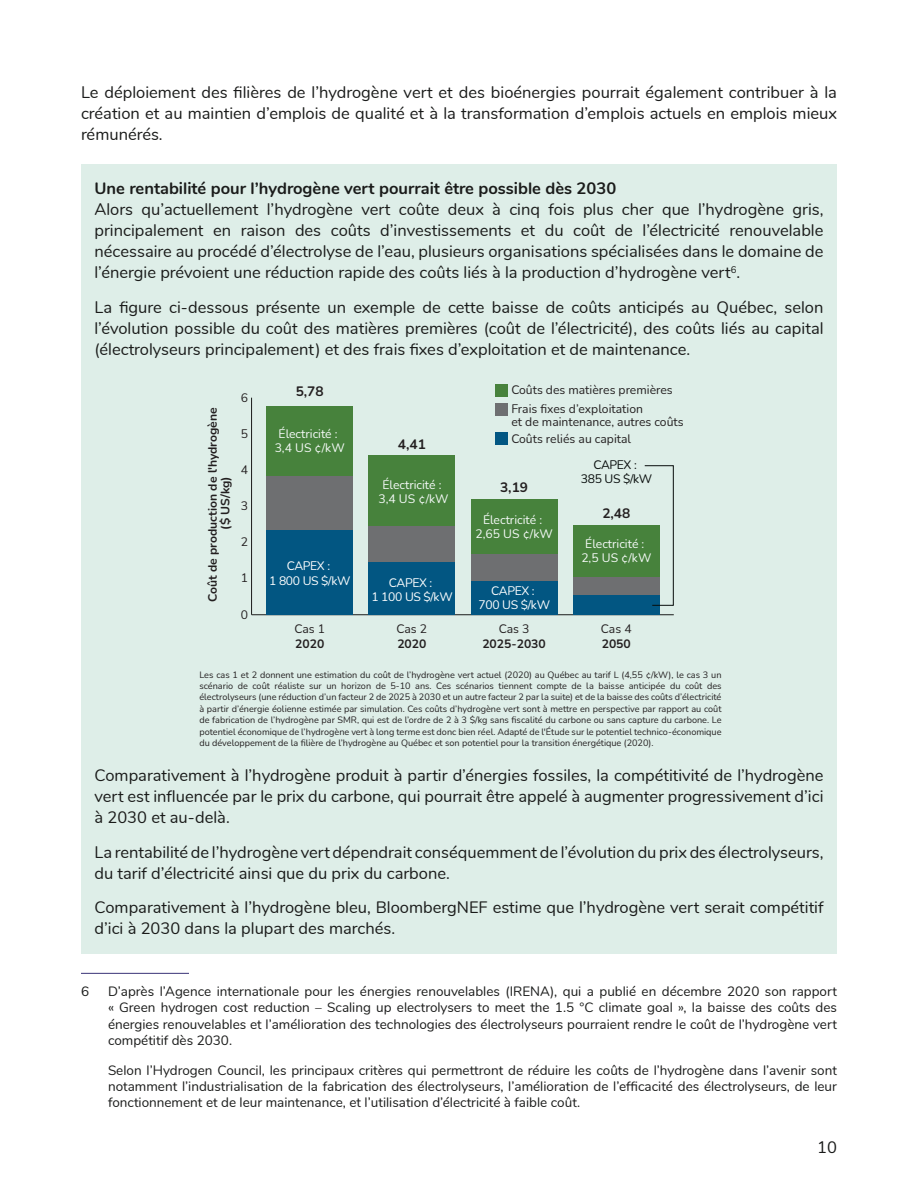
<style>
.page{position:relative;width:918px;height:1188px;background:#fff}
.page>*{position:absolute;margin:0;border:0;box-sizing:border-box;transform-origin:0 0}
.P_encadré{font:16.5px/21px "Nunito";color:#1a1b1a;text-align:justify}
.Titre_figure{font:16.5px/21px "Nunito";color:#1a1b1a;text-align:justify}
.Titre_encadré{font:700 16.5px "Nunito";color:#1a1b1a}
.t1{font:700 13.65px "Nunito";color:#231f20}
.Note{font:13.5px/16.2px "Nunito";color:#1a1b1a;text-align:justify}
.t2{font:12.15px/19.5px "Nunito";color:#231f20}
.t3{font:12.15px/14.5px "Nunito";color:#f6faf9;text-align:center}
.t4{font:700 12.15px/12.9px "Nunito";color:#231f20;text-align:center}
.t5{font:12.15px/14.5px "Nunito";letter-spacing:-.025em;color:#fff;text-align:center}
.t6{font:12.15px "Nunito";letter-spacing:-.025em;color:#080d0c}
.t7{font:9.15px/11.4px "Nunito";color:#231f20;text-align:justify}
</style>
<div class="page">
<div style="left:81px;top:346px;width:756px;height:583px;background:#deeee8"></div>
<div style="left:81px;top:164px;width:756px;height:50px;background:#deeee8"></div>
<div style="left:81px;top:185px;width:756px;height:113px;background:#deeee8"></div>
<div style="left:81px;top:283px;width:756px;height:91px;background:#deeee8"></div>
<div style="left:81px;top:883px;width:756px;height:71px;background:#deeee8"></div>
<hr style="left:252px;top:614px;width:422px;height:1px;background:#1a1b1a">
<hr style="left:251px;top:398px;width:1px;height:217px;background:#1a1b1a">
<div style="left:267px;top:406px;width:86px;height:71px;background:#47823c"></div>
<div style="left:267px;top:477px;width:86px;height:53px;background:#6e6f71"></div>
<div style="left:267px;top:530px;width:86px;height:85px;background:#025682"></div>
<div style="left:369px;top:455px;width:86px;height:71px;background:#47823c"></div>
<div style="left:369px;top:526px;width:86px;height:36px;background:#6e6f71"></div>
<div style="left:369px;top:562px;width:86px;height:53px;background:#025682"></div>
<div style="left:471px;top:499px;width:86px;height:56px;background:#47823c"></div>
<div style="left:471px;top:555px;width:86px;height:26px;background:#6e6f71"></div>
<div style="left:471px;top:581px;width:86px;height:34px;background:#025682"></div>
<div style="left:573px;top:525px;width:86px;height:52px;background:#47823c"></div>
<div style="left:573px;top:577px;width:86px;height:19px;background:#6e6f71"></div>
<div style="left:573px;top:596px;width:86px;height:19px;background:#025682"></div>
<div style="left:495px;top:384px;width:13px;height:13px;background:#47823c"></div>
<div style="left:495px;top:403px;width:13px;height:13px;background:#6e6f71"></div>
<div style="left:495px;top:432px;width:13px;height:13px;background:#025682"></div>
<svg style="left:644px;top:465px;width:30px;height:141px"></svg>
<hr style="left:81px;top:973px;width:108px;height:1px;background:#3a3377">
<p class="Titre_figure" style="left:81px;top:81px;width:758px">Le déploiement des filières de l’hydrogène vert et des bioénergies pourrait également contribuer à la création et au maintien d’emplois de qualité et à la transformation d’emplois actuels en emplois mieux rémunérés.</p>
<p class="Titre_encadré" style="left:94px;top:177px;width:523px">Une rentabilité pour l’hydrogène vert pourrait être possible dès 2030</p>
<p class="P_encadré" style="left:94px;top:198px;width:731px">Alors qu’actuellement l’hydrogène vert coûte deux à cinq fois plus cher que l’hydrogène gris, principalement en raison des coûts d’investissements et du coût de l’électricité renouvelable nécessaire au procédé d’électrolyse de l’eau, plusieurs organisations spécialisées dans le domaine de l’énergie prévoient une réduction rapide des coûts liés à la production d’hydrogène vert<sup>6</sup>.</p>
<p class="P_encadré" style="left:94px;top:296px;width:731px">La figure ci-dessous présente un exemple de cette baisse de coûts anticipés au Québec, selon l’évolution possible du coût des matières premières (coût de l’électricité), des coûts liés au capital (électrolyseurs principalement) et des frais fixes d’exploitation et de maintenance.</p>
<p class="t4" style="left:205px;top:602px;width:196px;rotate:-90deg">Coût de production de l'hydrogène ($ US/kg)</p>
<p class="t2" style="left:241px;top:387px;width:9px">6</p>
<p class="t2" style="left:511px;top:379px;width:163px">Coûts des matières premières<br>Frais fixes d’exploitation</p>
<p class="t2" style="left:511px;top:413px;width:174px;line-height:16.5px">et de maintenance, autres coûts<br>Coûts reliés au capital</p>
<p class="t1" style="left:296px;top:382px;width:29px">5,78</p>
<p class="t3" style="left:275px;top:426px;width:72px">Électricité :<br>3,4 US ¢/kW</p>
<p class="t2" style="left:241px;top:423px;width:9px">5</p>
<p class="t1" style="left:398px;top:434px;width:29px">4,41</p>
<p class="t2" style="left:241px;top:459px;width:9px">4</p>
<p class="t2" style="left:241px;top:496px;width:9px">3</p>
<p class="t2" style="left:241px;top:532px;width:9px">2</p>
<p class="t2" style="left:241px;top:568px;width:9px">1</p>
<p class="t2" style="left:241px;top:604px;width:9px">0</p>
<p class="t5" style="left:269px;top:558px;width:83px">CAPEX :<br>1 800 US $/kW</p>
<p class="t2" style="left:294px;top:618px;width:32px">Cas 1</p>
<p class="t6" style="left:593px;top:456px;width:45px">CAPEX :</p>
<p class="t3" style="left:382px;top:477px;width:61px">Électricité :</p>
<p class="t6" style="left:581px;top:471px;width:73px">385 US $/kW</p>
<p class="t3" style="left:379px;top:491px;width:72px">3,4 US ¢/kW</p>
<p class="t3" style="left:476px;top:512px;width:79px">Électricité :<br>2,65 US ¢/kW</p>
<p class="t3" style="left:581px;top:536px;width:72px">Électricité :<br>2,5 US ¢/kW</p>
<p class="t1" style="left:500px;top:478px;width:29px">3,19</p>
<p class="t1" style="left:602px;top:504px;width:29px">2,48</p>
<p class="t5" style="left:371px;top:575px;width:83px">CAPEX :<br>1 100 US $/kW</p>
<p class="t5" style="left:479px;top:583px;width:73px">CAPEX :<br>700 US $/kW</p>
<p class="t2" style="left:397px;top:618px;width:32px">Cas 2</p>
<p class="t2" style="left:499px;top:618px;width:32px">Cas 3</p>
<p class="t2" style="left:601px;top:618px;width:32px">Cas 4</p>
<p class="t4" style="left:295px;top:637px;width:31px">2020</p>
<p class="t4" style="left:397px;top:637px;width:31px">2020</p>
<p class="t4" style="left:482px;top:637px;width:65px">2025-2030</p>
<p class="t4" style="left:602px;top:637px;width:31px">2050</p>
<p class="t7" style="left:199px;top:668px;width:524px">Les cas 1 et 2 donnent une estimation du coût de l’hydrogène vert actuel (2020) au Québec au tarif L (4,55 ¢/kW), le cas 3 un scénario de coût réaliste sur un horizon de 5-10 ans. Ces scénarios tiennent compte de la baisse anticipée du coût des électrolyseurs (une réduction d’un facteur 2 de 2025 à 2030 et un autre facteur 2 par la suite) et de la baisse des coûts d’électricité à partir d’énergie éolienne estimée par simulation. Ces coûts d’hydrogène vert sont à mettre en perspective par rapport au coût de fabrication de l’hydrogène par SMR, qui est de l’ordre de 2 à 3 $/kg sans fiscalité du carbone ou sans capture du carbone. Le potentiel économique de l’hydrogène vert à long terme est donc bien réel. Adapté de l'Étude sur le potentiel technico-économique du développement de la filière de l’hydrogène au Québec et son potentiel pour la transition énergétique (2020).</p>
<p class="P_encadré" style="left:94px;top:764px;width:731px">Comparativement à l’hydrogène produit à partir d’énergies fossiles, la compétitivité de l’hydrogène vert est influencée par le prix du carbone, qui pourrait être appelé à augmenter progressivement d’ici à 2030 et au-delà.</p>
<p class="P_encadré" style="left:94px;top:841px;width:731px">La rentabilité de l’hydrogène vert dépendrait conséquemment de l’évolution du prix des électrolyseurs, du tarif d’électricité ainsi que du prix du carbone.</p>
<p class="P_encadré" style="left:94px;top:896px;width:731px">Comparativement à l’hydrogène bleu, BloombergNEF estime que l’hydrogène vert serait compétitif d’ici à 2030 dans la plupart des marchés.</p>
<p class="Note" style="left:81px;top:983px;width:10px">6</p>
<p class="Note" style="left:108px;top:983px;width:731px">D’après l’Agence internationale pour les énergies renouvelables (IRENA), qui a publié en décembre 2020 son rapport « Green hydrogen cost reduction – Scaling up electrolysers to meet the 1.5 °C climate goal », la baisse des coûts des énergies renouvelables et l’amélioration des technologies des électrolyseurs pourraient rendre le coût de l’hydrogène vert compétitif dès 2030.</p>
<p class="Note" style="left:108px;top:1061px;width:731px">Selon l’Hydrogen Council, les principaux critères qui permettront de réduire les coûts de l’hydrogène dans l’avenir sont notamment l’industrialisation de la fabrication des électrolyseurs, l’amélioration de l’efficacité des électrolyseurs, de leur fonctionnement et de leur maintenance, et l’utilisation d’électricité à faible coût.</p>
<p class="P_encadré" style="left:817px;top:1136px;width:21px">10</p>
</div>
